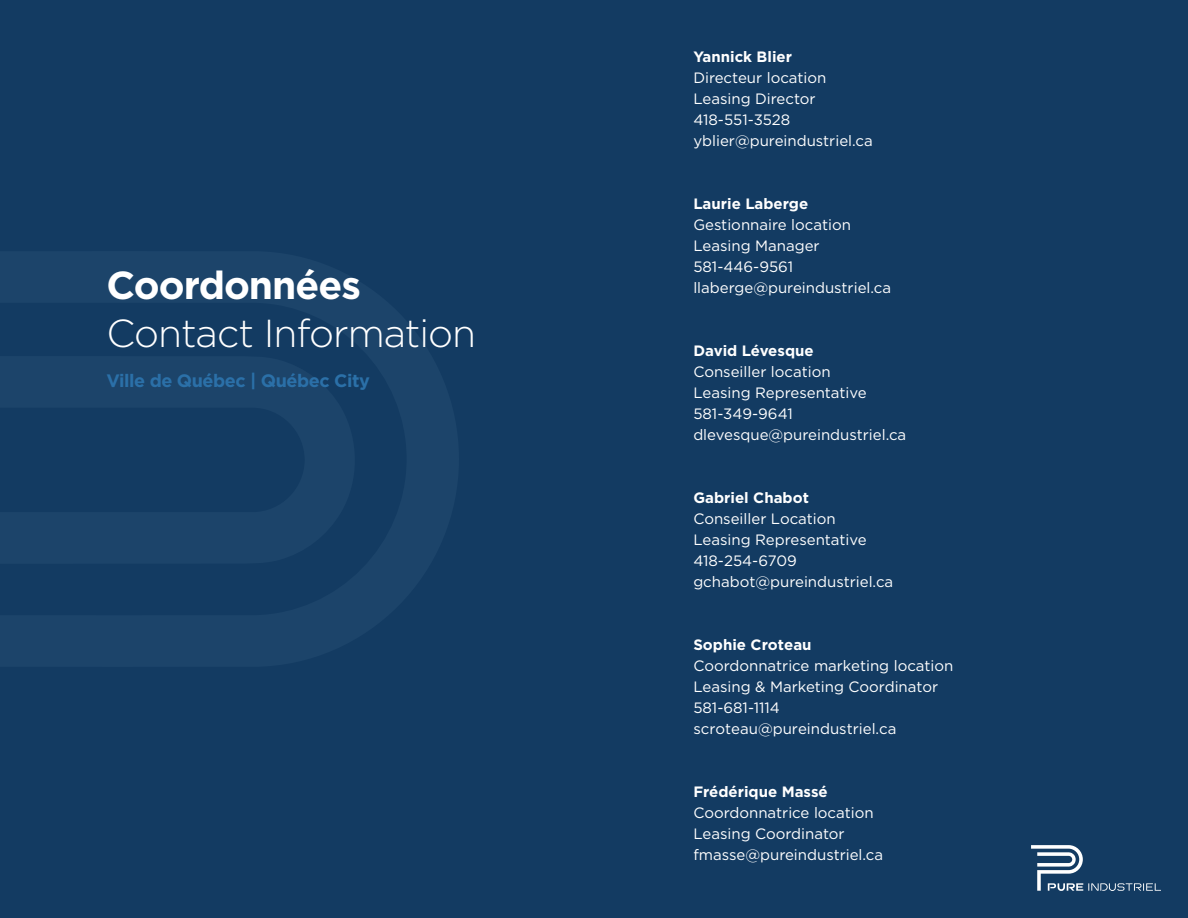
<style>
.page{position:relative;width:1188px;height:918px;background:#133b62}
.page>*{position:absolute;margin:0;border:0;box-sizing:border-box;transform-origin:0 0}
.t1{font:300 39px "Gotham";letter-spacing:-.025em;color:#fff}
.t2{font:700 39px "Gotham";letter-spacing:-.025em;color:#fff}
.t3{font:700 18px "Gotham";letter-spacing:-.025em;color:#2b70a8}
.t4{font:15px/21px "Gotham";color:#fff}
.t5{font:700 15px "Gotham";color:#fff}
</style>
<div class="page">
<svg style="left:1031px;top:845px;width:130px;height:46px"></svg>
<h1 class="t2" style="left:106px;top:259px;width:256px">Coordonnées</h1>
<h1 class="t1" style="left:106px;top:309px;width:371px">Contact Information</h1>
<p class="t3" style="left:106px;top:369px;width:265px">Ville de Québec | Québec City</p>
<p class="t5" style="left:693px;top:47px;width:100px">Yannick Blier</p>
<p class="t4" style="left:693px;top:67px;width:181px">Directeur location<br>Leasing Director<br>418-551-3528 yblier@pureindustriel.ca</p>
<p class="t5" style="left:693px;top:194px;width:116px">Laurie Laberge</p>
<p class="t4" style="left:693px;top:214px;width:199px">Gestionnaire location<br>Leasing Manager<br>581-446-9561 llaberge@pureindustriel.ca</p>
<p class="t5" style="left:693px;top:341px;width:122px">David Lévesque</p>
<p class="t4" style="left:693px;top:361px;width:214px">Conseiller location<br>Leasing Representative<br>581-349-9641 dlevesque@pureindustriel.ca</p>
<p class="t5" style="left:693px;top:488px;width:117px">Gabriel Chabot</p>
<p class="t4" style="left:693px;top:508px;width:201px">Conseiller Location<br>Leasing Representative<br>418-254-6709 gchabot@pureindustriel.ca</p>
<p class="t5" style="left:693px;top:635px;width:120px">Sophie Croteau</p>
<p class="t4" style="left:693px;top:655px;width:262px">Coordonnatrice marketing location<br>Leasing &amp; Marketing Coordinator<br>581-681-1114 scroteau@pureindustriel.ca</p>
<p class="t5" style="left:693px;top:782px;width:136px">Frédérique Massé</p>
<p class="t4" style="left:693px;top:802px;width:191px">Coordonnatrice location<br>Leasing Coordinator fmasse@pureindustriel.ca</p>
</div>
